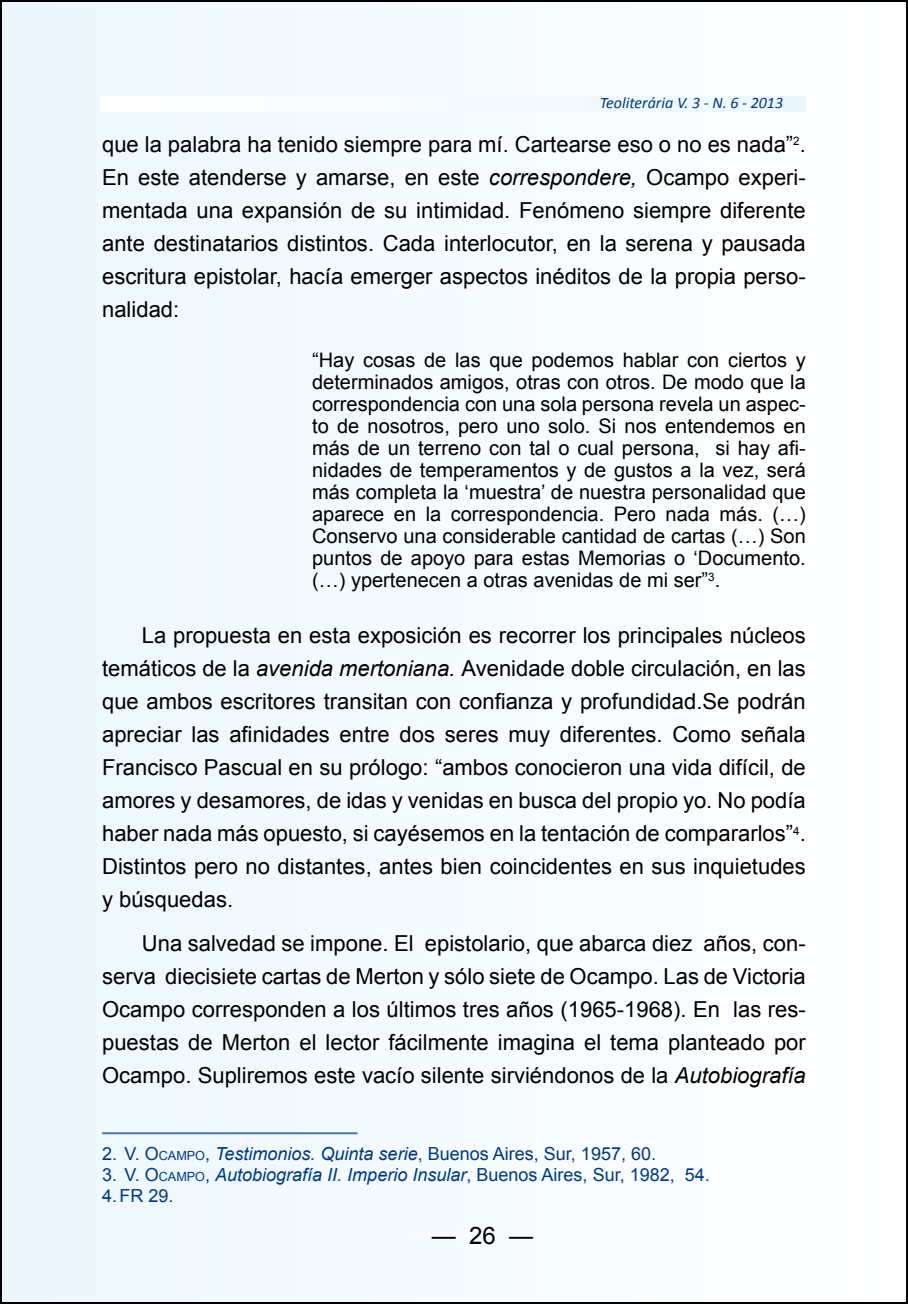
<style>
.page{position:relative;width:908px;height:1304px;background:#fff}
.page>*{position:absolute;margin:0;border:0;box-sizing:border-box;transform-origin:0 0}
.t1{font:24px "Arial";color:#000}
.t2{font:22px/33px "Arial";color:#000;text-align:justify}
.t3{font:20px/22px "Arial";color:#000;text-align:justify}
.t4{font:18px/21px "Arial";color:#003882}
.t5{font:italic 16px "Calibri";color:#003882}
.s1{font-style:italic}
.s2{font-style:inherit}
.s3{font-size:12.6px}
</style>
<div class="page">
<div style="left:1px;top:1px;width:905px;height:1302px;background:#f5fbfe"></div>
<hr style="left:102px;top:1132px;width:255px;height:2px;background:#4d74a8">
<p class="t5" style="left:599px;top:93px;width:185px">Teoliterária V. 3 - N. 6 - 2013</p>
<p class="t2" style="left:102px;top:128px;width:704px">que la palabra ha tenido siempre para mí. Cartearse eso o no es nada”<sup>2</sup>.<br>En este atenderse y amarse, en este <span class="s1">correspondere,</span> Ocampo experi&shy;mentada una expansión de su intimidad. Fenómeno siempre diferente ante destinatarios distintos. Cada interlocutor, en la serena y pausada escritura epistolar, hacía emerger aspectos inéditos de la propia perso&shy;nalidad:</p>
<p class="t3" style="left:312px;top:350px;width:495px">“Hay cosas de las que podemos hablar con ciertos y determinados amigos, otras con otros. De modo que la correspondencia con una sola persona revela un aspec&shy;to de nosotros, pero uno solo. Si nos entendemos en más de un terreno con tal o cual persona, si hay afi&shy;nidades de temperamentos y de gustos a la vez, será más completa la ‘muestra’ de nuestra personalidad que aparece en la correspondencia. Pero nada más. (…)<br>Conservo una considerable cantidad de cartas (…) Son puntos de apoyo para estas Memorias o ‘Documento. (…) ypertenecen a otras avenidas de mi ser”<sup>3</sup>.</p>
<p class="t2" style="left:102px;top:619px;width:705px;text-indent:40px">La propuesta en esta exposición es recorrer los principales núcleos temáticos de la <span class="s1">avenida mertoniana.</span> Avenidade doble circulación, en las que ambos escritores transitan con confianza y profundidad.Se podrán apreciar las afinidades entre dos seres muy diferentes. Como señala Francisco Pascual en su prólogo: “ambos conocieron una vida difícil, de amores y desamores, de idas y venidas en busca del propio yo. No podía haber nada más opuesto, si cayésemos en la tentación de compararlos”<sup>4</sup>.<br>Distintos pero no distantes, antes bien coincidentes en sus inquietudes y búsquedas.</p>
<p class="t2" style="left:102px;top:927px;width:704px;text-indent:40px">Una salvedad se impone. El epistolario, que abarca diez años, con&shy;serva diecisiete cartas de Merton y sólo siete de Ocampo. Las de Victoria Ocampo corresponden a los últimos tres años (1965-1968). En las res&shy;puestas de Merton el lector fácilmente imagina el tema planteado por Ocampo. Supliremos este vacío silente sirviéndonos de la <span class="s1">Autobiografía</span></p>
<p class="t4" style="left:102px;top:1143px;width:555px">2. V. <span class="s2">O</span><span class="s3">CAMPO</span><span class="s2">,</span> <span class="s1">Testimonios. Quinta serie</span>, Buenos Aires, Sur, 1957, 60.</p>
<p class="t4" style="left:102px;top:1164px;width:609px">3. <span class="s2">V. O</span><span class="s3">CAMPO</span><span class="s2">,</span> <span class="s1">Autobiografía II. Imperio Insular</span>, Buenos Aires, Sur, 1982, 54.<br>4.FR 29.</p>
<p class="t1" style="left:431px;top:1219px;width:103px">— 26 —</p>
</div>
